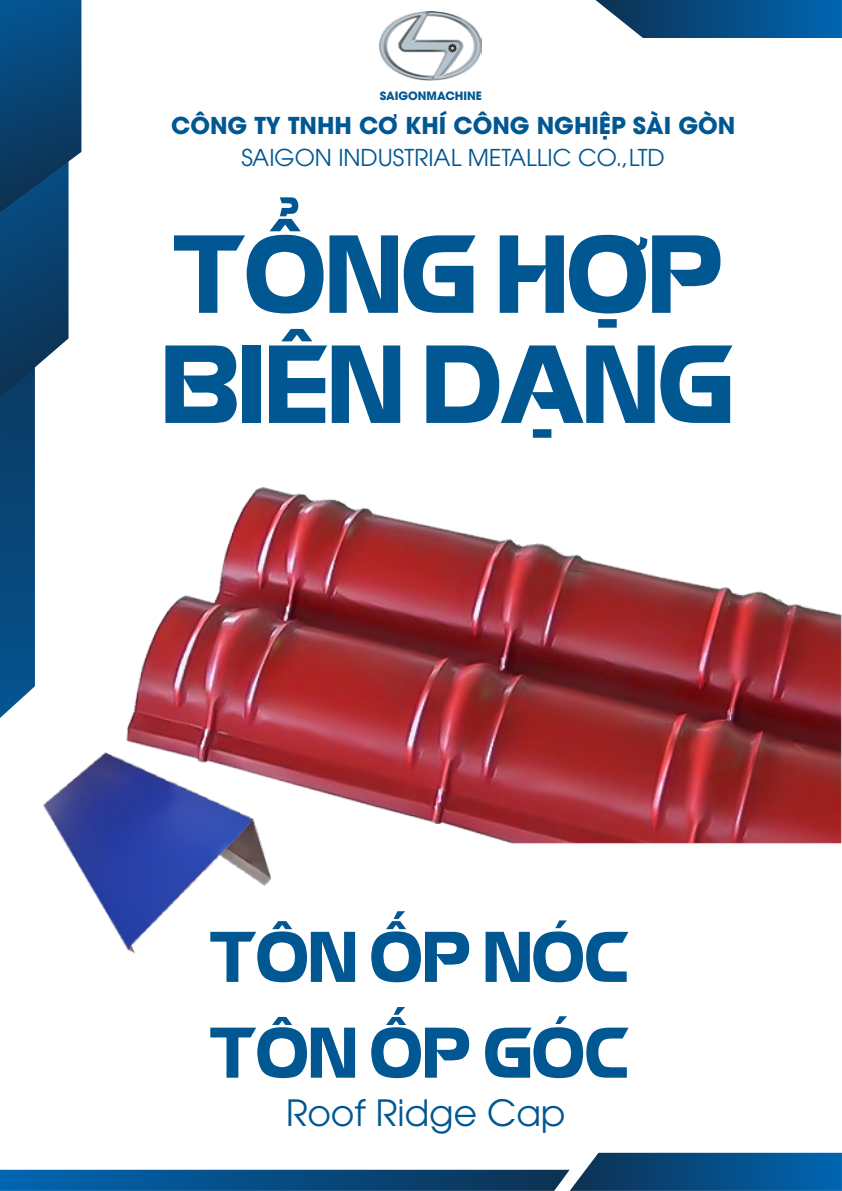
<style>
.page{position:relative;width:842px;height:1191px;background:#fff}
.page>*{position:absolute;margin:0;border:0;box-sizing:border-box;transform-origin:0 0}
.t1{font:108px/110px "UTM Eremitage";color:#005792}
.t2{font:69.8px/95.8px "UTM Eremitage";color:#005792}
.t3{font:36px "UTM Avo";color:#005792}
.t4{font:700 23.2px "UTM Avo";color:#005792}
.t5{font:23.2px "UTM Avo";color:#005792}
.t6{font:700 11.4px "UTM Avo";color:#005792}
</style>
<div class="page">
<svg style="left:0;top:0;width:81px;height:690px"></svg>
<svg style="left:595px;top:0;width:247px;height:38px;background:#1e5f91"></svg>
<img style="left:380px;top:12px;width:102px;height:68px">
<svg style="left:0;top:1152px;width:842px;height:38px"></svg>
<img style="left:137px;top:487px;width:705px;height:357px">
<img style="left:0;top:690px;width:323px;height:264px">
<p class="t6" style="left:380px;top:86px;width:103px">SAIGONMACHINE</p>
<p class="t4" style="left:171px;top:106px;width:566px">CÔNG TY TNHH CƠ KHÍ CÔNG NGHIỆP SÀI GÒN</p>
<p class="t5" style="left:242px;top:139px;width:425px">SAIGON INDUSTRIAL METALLIC CO.,LTD</p>
<h1 class="t1" style="left:159px;top:212px;width:573px">TỔNG HỢP<br>BIÊN DẠNG</h1>
<h2 class="t2" style="left:207px;top:904px;width:421px">TÔN ỐP NÓC<br>TÔN ỐP GÓC</h2>
<h3 class="t3" style="left:286px;top:1084px;width:281px">Roof Ridge Cap</h3>
</div>
